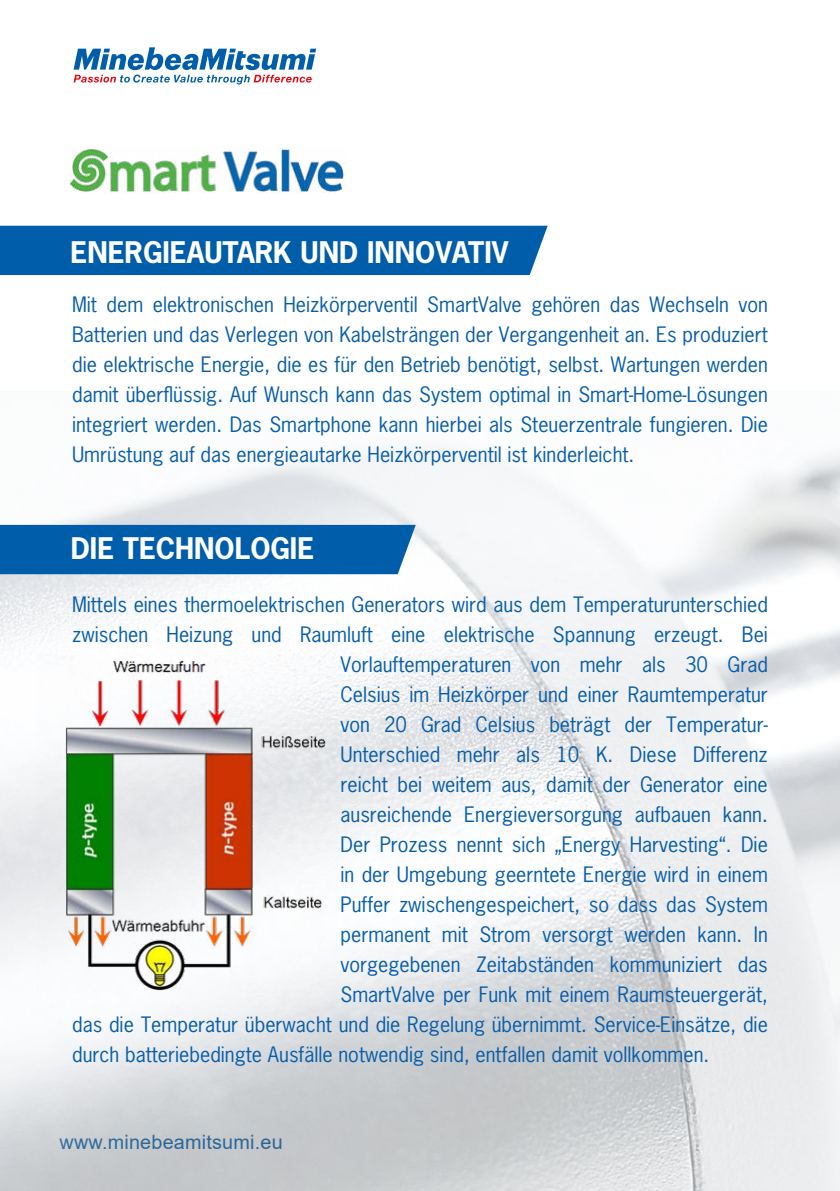
<style>
.page{position:relative;width:840px;height:1191px;background:#fff}
.page>*{position:absolute;margin:0;border:0;box-sizing:border-box;transform-origin:0 0}
.t1{font:700 28px "News Gothic";color:#fff}
.Standard___Century_B{font:20px/30px "News Gothic";color:#085da9;text-align:justify}
.t2{font:19.8px "Arial";letter-spacing:.01em;color:#005da9}
.s1{color:#005da9}
</style>
<div class="page">
<svg style="left:73px;top:47px;width:243px;height:37px"></svg>
<img style="left:0;top:447px;width:839px;height:744px">
<div style="left:0;top:226px;width:547px;height:49px;background:#005da9"></div>
<div style="left:0;top:525px;width:415px;height:49px;background:#005da9"></div>
<img style="left:70px;top:149px;width:275px;height:44px">
<img style="left:37px;top:655px;width:300px;height:337px">
<p class="t1" style="left:70px;top:233px;width:439px">ENERGIEAUTARK UND INNOVATIV</p>
<p class="Standard___Century_B" style="left:72px;top:288px;width:697px">Mit dem elektronischen Heizkörperventil SmartValve gehören das Wechseln von Batterien und das Verlegen von Kabelsträngen der Vergangenheit an. Es produziert die elektrische Energie, die es für den Betrieb benötigt, selbst. Wartungen werden damit überflüssig. Auf Wunsch kann das System optimal in Smart-Home-Lösungen integriert werden. Das Smartphone kann hierbei als Steuerzentrale fungieren. Die Umrüstung auf das energieautarke Heizkörperventil ist kinderleicht<span class="s1">.</span></p>
<p class="t1" style="left:71px;top:530px;width:245px">DIE TECHNOLOGIE</p>
<p class="Standard___Century_B" style="left:72px;top:589px;width:697px">Mittels eines thermoelektrischen Generators wird aus dem Temperaturunterschied</p>
<p class="Standard___Century_B" style="left:72px;top:619px;width:697px">zwischen Heizung und Raumluft eine elektrische Spannung erzeugt. Bei</p>
<p class="Standard___Century_B" style="left:340px;top:649px;width:428px">Vorlauftemperaturen von mehr als 30 Grad</p>
<p class="Standard___Century_B" style="left:340px;top:679px;width:428px">Celsius im Heizkörper und einer Raumtemperatur</p>
<p class="Standard___Century_B" style="left:340px;top:709px;width:428px">von 20 Grad Celsius beträgt der Temperatur-</p>
<p class="Standard___Century_B" style="left:340px;top:739px;width:428px">Unterschied mehr als 10 K. Diese Differenz</p>
<p class="Standard___Century_B" style="left:340px;top:769px;width:428px">reicht bei weitem aus, damit der Generator eine</p>
<p class="Standard___Century_B" style="left:340px;top:799px;width:428px">ausreichende Energieversorgung aufbauen kann.</p>
<p class="Standard___Century_B" style="left:340px;top:829px;width:428px">Der Prozess nennt sich „Energy Harvesting“. Die</p>
<p class="Standard___Century_B" style="left:340px;top:859px;width:428px">in der Umgebung geerntete Energie wird in einem</p>
<p class="Standard___Century_B" style="left:340px;top:889px;width:428px">Puffer zwischengespeichert, so dass das System</p>
<p class="Standard___Century_B" style="left:340px;top:919px;width:428px">permanent mit Strom versorgt werden kann. In</p>
<p class="Standard___Century_B" style="left:340px;top:949px;width:428px">vorgegebenen Zeitabständen kommuniziert das</p>
<p class="Standard___Century_B" style="left:340px;top:979px;width:428px">SmartValve per Funk mit einem Raumsteuergerät,</p>
<p class="Standard___Century_B" style="left:72px;top:1009px;width:697px">das die Temperatur überwacht und die Regelung übernimmt. Service-Einsätze, die</p>
<p class="Standard___Century_B" style="left:72px;top:1039px;width:638px">durch batteriebedingte Ausfälle notwendig sind, entfallen damit vollkommen.</p>
<p class="t2" style="left:60px;top:1128px;width:224px">www.minebeamitsumi.eu</p>
</div>
